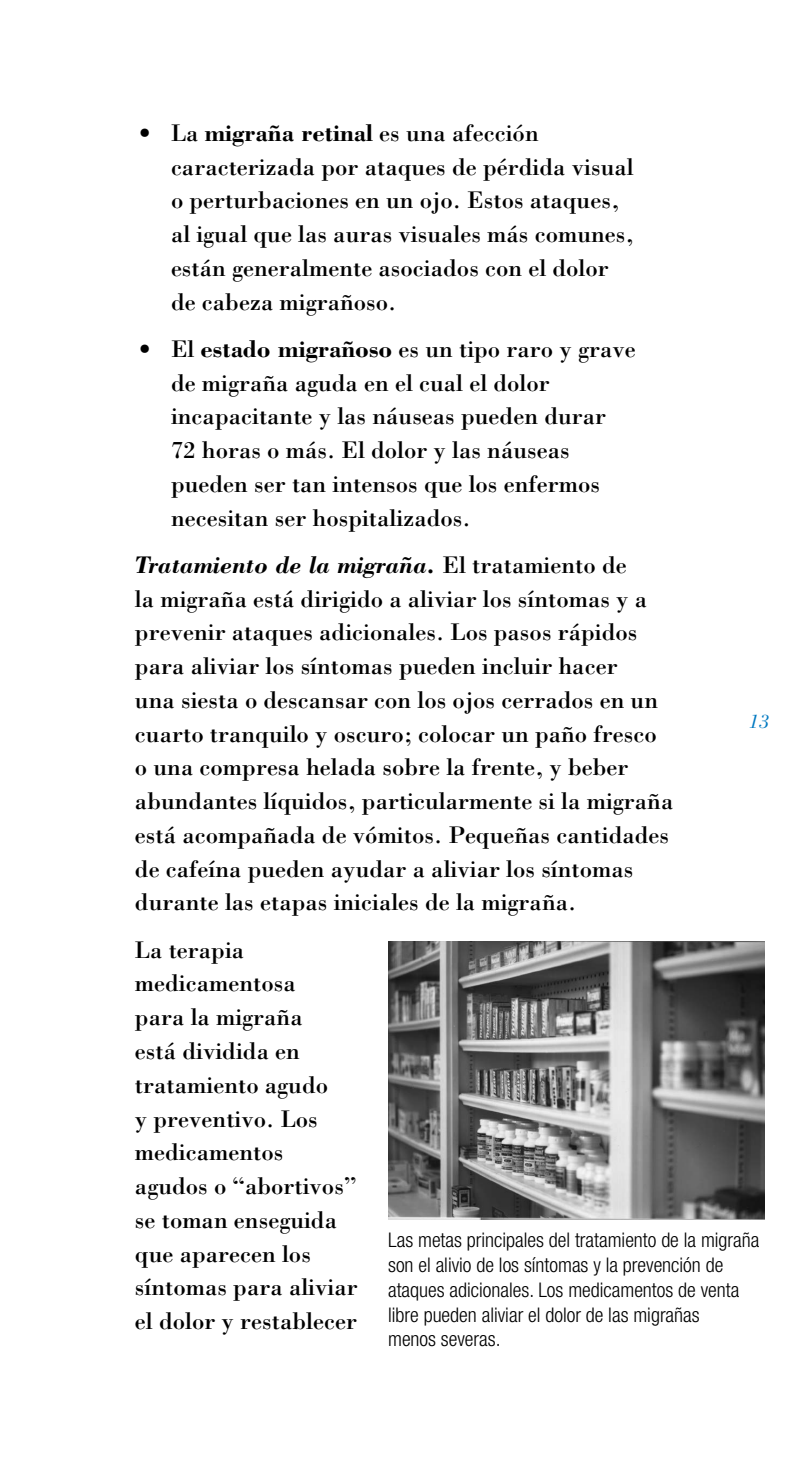
<style>
.page{position:relative;width:810px;height:1458px;background:#fff}
.page>*{position:absolute;margin:0;border:0;box-sizing:border-box;transform-origin:0 0}
.Body{font:24.75px/33.8px "Bodoni";color:#000}
.t1{font:300 condensed 20.25px/24.8px "Helvetica Neue LT Std";color:#000}
.t2{font:italic 20.25px "Bodoni";color:#0079c1}
.s1{font-weight:700}
.s2{font-weight:700;font-style:italic}
</style>
<div class="page">
<img style="left:388px;top:942px;width:377px;height:277px">
<p class="Body" style="left:171px;top:115px;width:464px">La <span class="s1">migraña retinal</span> es una afección caracterizada por ataques de pérdida visual o perturbaciones en un ojo. Estos ataques, al igual que las auras visuales más comunes, están generalmente asociados con el dolor de cabeza migrañoso.</p>
<p class="Body" style="left:171px;top:331px;width:466px">El <span class="s1">estado migrañoso</span> es un tipo raro y grave de migraña aguda en el cual el dolor incapacitante y las náuseas pueden durar 72 horas o más. El dolor y las náuseas pueden ser tan intensos que los enfermos necesitan ser hospitalizados.</p>
<p class="Body" style="left:135px;top:547px;width:540px"><span class="s2">Tratamiento de la migraña.</span> El tratamiento de<br>la migraña está dirigido a aliviar los síntomas y a prevenir ataques adicionales. Los pasos rápidos para aliviar los síntomas pueden incluir hacer<br>una siesta o descansar con los ojos cerrados en un cuarto tranquilo y oscuro; colocar un paño fresco o una compresa helada sobre la frente, y beber abundantes líquidos, particularmente si la migraña está acompañada de vómitos. Pequeñas cantidades de cafeína pueden ayudar a aliviar los síntomas durante las etapas iniciales de la migraña.</p>
<p class="Body" style="left:135px;top:932px;width:224px">La terapia medicamentosa<br>para la migraña<br>está dividida en tratamiento agudo<br>y preventivo. Los medicamentos agudos o “abortivos” se toman enseguida que aparecen los síntomas para aliviar el dolor y restablecer</p>
<p class="Body" style="left:137px;top:115px;width:17px">•</p>
<p class="Body" style="left:137px;top:331px;width:17px">•</p>
<p class="t2" style="left:749px;top:710px;width:22px">13</p>
<p class="t1" style="left:388px;top:1228px;width:373px">Las metas principales del tratamiento de la migraña son el alivio de los síntomas y la prevención de ataques adicionales. Los medicamentos de venta libre pueden aliviar el dolor de las migrañas<br>menos severas.</p>
</div>
